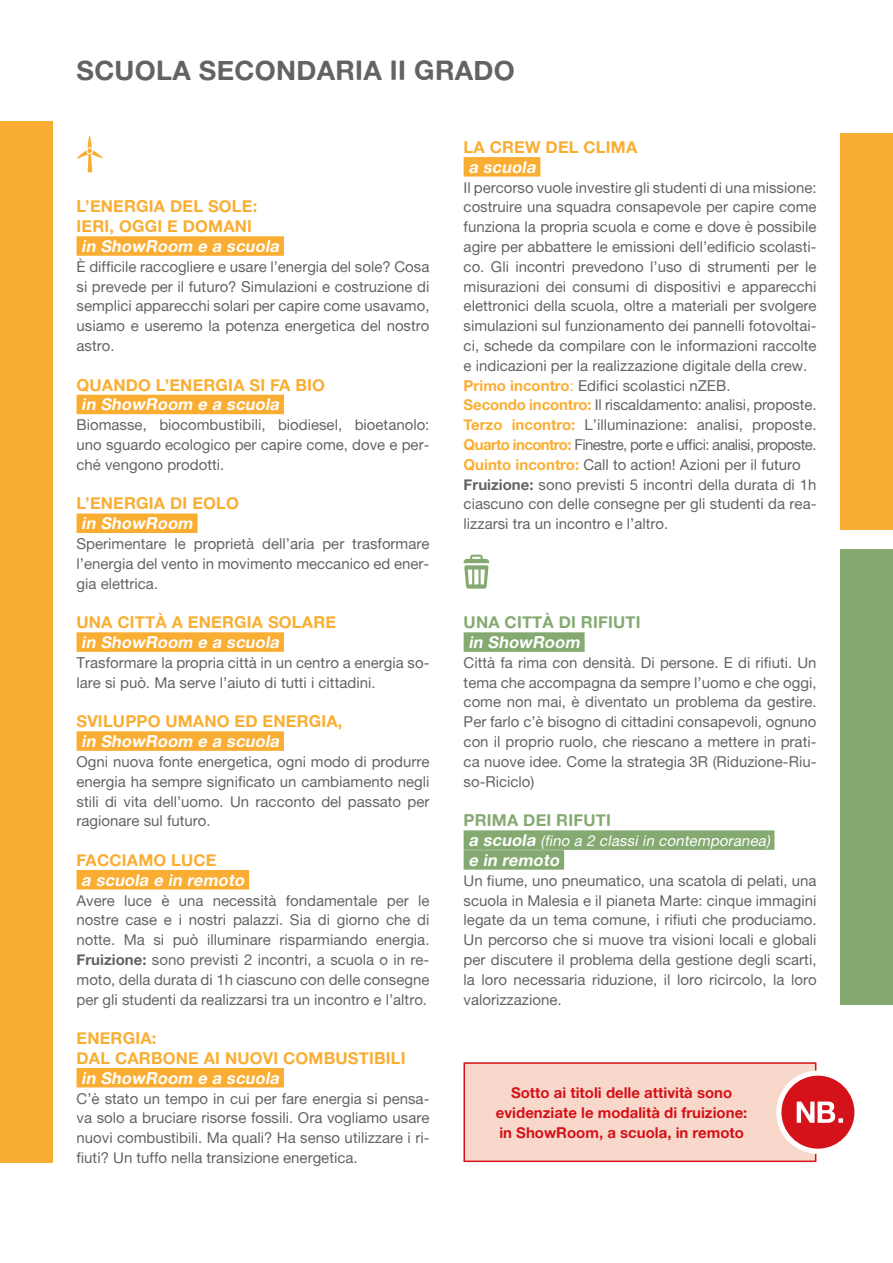
<style>
.page{position:relative;width:893px;height:1263px;background:#fff}
.page>*{position:absolute;margin:0;border:0;box-sizing:border-box;transform-origin:0 0}
.t1{font:27px "Alte Haas Grotesk Bold";letter-spacing:.01em;color:#636362}
.t2{font:16.5px/19.8px "Alte Haas Grotesk Bold";letter-spacing:.01em;color:#f9ae33}
.t3{font:italic 16.5px "Alte Haas Grotesk Bold";color:#fff}
.t4{font:16.5px "Alte Haas Grotesk Bold";letter-spacing:.01em;color:#85aa71}
.t5{font:15px/19.8px "Alte Haas Grotesk";color:#636362;text-align:justify}
.t6{font:15px/19.8px "Alte Haas Grotesk Bold";color:#d51119;text-align:center}
.t7{font:italic 15px "Alte Haas Grotesk";color:#fff}
.s1{font-family:"Alte Haas Grotesk Bold"}
.s2{font-family:"Alte Haas Grotesk Bold";color:#f9ae33}
.s3{color:#f9ae33}
.s4{font-family:"Alte Haas Grotesk Bold";font-size:16.5px}
</style>
<div class="page">
<div style="left:464px;top:157px;width:76px;height:20px;background:#f9ae33"></div>
<div style="left:464px;top:632px;width:121px;height:20px;background:#85aa71"></div>
<div style="left:464px;top:830px;width:310px;height:20px;background:#85aa71"></div>
<div style="left:464px;top:850px;width:100px;height:20px;background:#85aa71"></div>
<svg style="left:464px;top:555px;width:25px;height:34px"></svg>
<div style="left:0;top:121px;width:53px;height:1042px;background:#f9ae33"></div>
<div style="left:840px;top:549px;width:53px;height:455px;background:#85aa71"></div>
<div style="left:840px;top:133px;width:53px;height:396px;background:#f9ae33"></div>
<div style="left:77px;top:236px;width:207px;height:20px;background:#f9ae33"></div>
<div style="left:77px;top:395px;width:207px;height:19px;background:#f9ae33"></div>
<div style="left:77px;top:513px;width:121px;height:20px;background:#f9ae33"></div>
<div style="left:77px;top:632px;width:207px;height:20px;background:#f9ae33"></div>
<div style="left:77px;top:731px;width:207px;height:20px;background:#f9ae33"></div>
<div style="left:77px;top:870px;width:172px;height:19px;background:#f9ae33"></div>
<div style="left:77px;top:1068px;width:207px;height:19px;background:#f9ae33"></div>
<svg style="left:77px;top:136px;width:26px;height:37px"></svg>
<div style="left:463px;top:1062px;width:353px;height:100px;background:#f8d8ca;border:2px solid #d51119"></div>
<div style="left:779px;top:1073px;width:78px;height:78px;background:#d51119;border-radius:50%"></div>
<div style="left:776px;top:1070px;width:84px;height:84px;border:5px solid #fff;border-radius:50%"></div>
<svg style="left:797px;top:1101px;width:46px;height:22px"></svg>
<h1 class="t1" style="left:77px;top:54px;width:435px">SCUOLA SECON DAR IA II GRADO</h1>
<p class="t2" style="left:77px;top:196px;width:182px">L’ENERGIA DEL SOLE:<br>IERI, OGGI E DOMANI</p>
<p class="t3" style="left:81px;top:236px;width:203px">in ShowRoom e a scuola</p>
<p class="t5" style="left:77px;top:256px;width:354px">È difficile raccogliere e usare l’energia del sole? Cosa si prevede per il futuro? Simulazioni e costruzione di semplici apparecchi solari per capire come usavamo, usiamo e useremo la potenza energetica del nostro astro.</p>
<p class="t2" style="left:77px;top:374px;width:250px">QUANDO L’ENERGIA SI FA BIO</p>
<p class="t3" style="left:81px;top:394px;width:203px">in ShowRoom e a scuola</p>
<p class="t5" style="left:77px;top:415px;width:354px">Biomasse, biocombustibili, biodiesel, bioetanolo: uno sguardo ecologico per capire come, dove e per&shy;ché vengono prodotti.</p>
<p class="t2" style="left:77px;top:493px;width:161px">L’ENERGIA DI EOLO</p>
<p class="t3" style="left:81px;top:513px;width:116px">in ShowRoom</p>
<p class="t5" style="left:77px;top:534px;width:354px">Sperimentare le proprietà dell’aria per trasformare l’energia del vento in movimento meccanico ed ener&shy;gia elettrica.</p>
<p class="t2" style="left:77px;top:612px;width:261px">UNA CITTÀ A ENERGIA SOLAR E</p>
<p class="t3" style="left:81px;top:632px;width:203px">in ShowRoom e a scuola</p>
<p class="t5" style="left:77px;top:652px;width:354px">Trasformare la propria città in un centro a energia so&shy;lare si può. Ma serve l’aiuto di tutti i cittadini.</p>
<p class="t2" style="left:77px;top:711px;width:267px">SVILUPPO UMANO ED ENERGIA,</p>
<p class="t3" style="left:81px;top:731px;width:203px">in ShowRoom e a scuola</p>
<p class="t5" style="left:77px;top:751px;width:354px">Ogni nuova fonte energetica, ogni modo di produrre energia ha sempre significato un cambiamento negli stili di vita dell’uomo. Un racconto del passato per ragionare sul futuro.</p>
<p class="t2" style="left:77px;top:850px;width:142px">FACCIAMO LUCE</p>
<p class="t3" style="left:81px;top:870px;width:168px">a scuola e in remoto</p>
<p class="t5" style="left:77px;top:890px;width:354px">Avere luce è una necessità fondamentale per le nostre case e i nostri palazzi. Sia di giorno che di notte. Ma si può illuminare risparmiando energia.<br><span class="s1">FRUIZIONE:</span> sono previsti 2 incontri, a scuola o in re&shy;moto, della durata di 1h ciascuno con delle consegne per gli studenti da realizzarsi tra un incontro e l’altro.</p>
<p class="t2" style="left:77px;top:1028px;width:331px">EN ERGIA:<br>DAL CAR BON E AI NUOVI COM BUSTIBILI</p>
<p class="t3" style="left:81px;top:1068px;width:203px">in ShowRoom e a scuola</p>
<p class="t5" style="left:77px;top:1088px;width:354px">C’è stato un tempo in cui per fare energia si pensa&shy;va solo a bruciare risorse fossili. Ora vogliamo usare nuovi combustibili. Ma quali? Ha senso utilizzare i ri&shy;fiuti? Un tuffo nella transizione energetica.</p>
<p class="t2" style="left:464px;top:137px;width:175px">LA CREW DEL CLIMA</p>
<p class="t3" style="left:468px;top:157px;width:72px">a scuola</p>
<p class="t5" style="left:464px;top:177px;width:354px;text-align:left">Il percorso vuole investire gli studenti di una missione: costruire una squadra consapevole per capire come funziona la propria scuola e come e dove è possibile agire per abbattere le emissioni dell’edificio scolasti&shy;co. Gli incontri prevedono l’uso di strumenti per le misurazioni dei consumi di dispositivi e apparecchi elettronici della scuola, oltre a materiali per svolgere simulazioni sul funzionamento dei pannelli fotovoltai&shy;ci, schede da compilare con le informazioni raccolte e indicazioni per la realizzazione digitale della crew.<br><span class="s2">PRIMO INCONTRO</span><span class="s3">:</span> Edifici scolastici nZEB.<br><span class="s2">SECONDO INCONTRO:</span> Il riscaldamento: analisi, proposte.<br><span class="s2">TERZO INCONTRO:</span> L’illuminazione: analisi, proposte.<br><span class="s2">QUARTO INCONTRO:</span> Finestre, porte e uffici: analisi, proposte.<br><span class="s2">QUINTO INCONTRO:</span> Call to action! Azioni per il futuro <span class="s1">FRUIZIONE:</span> sono previsti 5 incontri della durata di 1h ciascuno con delle consegne per gli studenti da rea&shy;lizzarsi tra un incontro e l’altro.</p>
<p class="t4" style="left:464px;top:612px;width:178px">UNA CITTÀ DI RIFIUTI</p>
<p class="t3" style="left:468px;top:632px;width:116px">in ShowRoom</p>
<p class="t5" style="left:464px;top:652px;width:354px">Città fa rima con densità. Di persone. E di rifiuti. Un tema che accompagna da sempre l’uomo e che oggi, come non mai, è diventato un problema da gestire.<br>Per farlo c’è bisogno di cittadini consapevoli, ognuno con il proprio ruolo, che riescano a mettere in prati&shy;ca nuove idee. Come la strategia 3R (Riduzione-Riu&shy;so-Riciclo)</p>
<p class="t4" style="left:464px;top:810px;width:149px">PRIMA DEI RIFUTI</p>
<p class="t7" style="left:468px;top:832px;width:303px"><span class="s4">a scuola</span> (fino a 2 classi in contemporanea)</p>
<p class="t3" style="left:468px;top:850px;width:96px">e in remoto</p>
<p class="t5" style="left:464px;top:870px;width:354px">Un fiume, uno pneumatico, una scatola di pelati, una scuola in Malesia e il pianeta Marte: cinque immagini legate da un tema comune, i rifiuti che produciamo.<br>Un percorso che si muove tra visioni locali e globali per discutere il problema della gestione degli scarti, la loro necessaria riduzione, il loro ricircolo, la loro valorizzazione.</p>
<p class="t6" style="left:496px;top:1083px;width:253px">SOTTO AI TITOLI DELLE ATTIVITÀ SONO<br>EVIDENZIATE LE MODALITÀ DI FRUIZIONE:<br>IN SHOWROOM, A SCUOLA, IN REMOTO</p>
</div>
